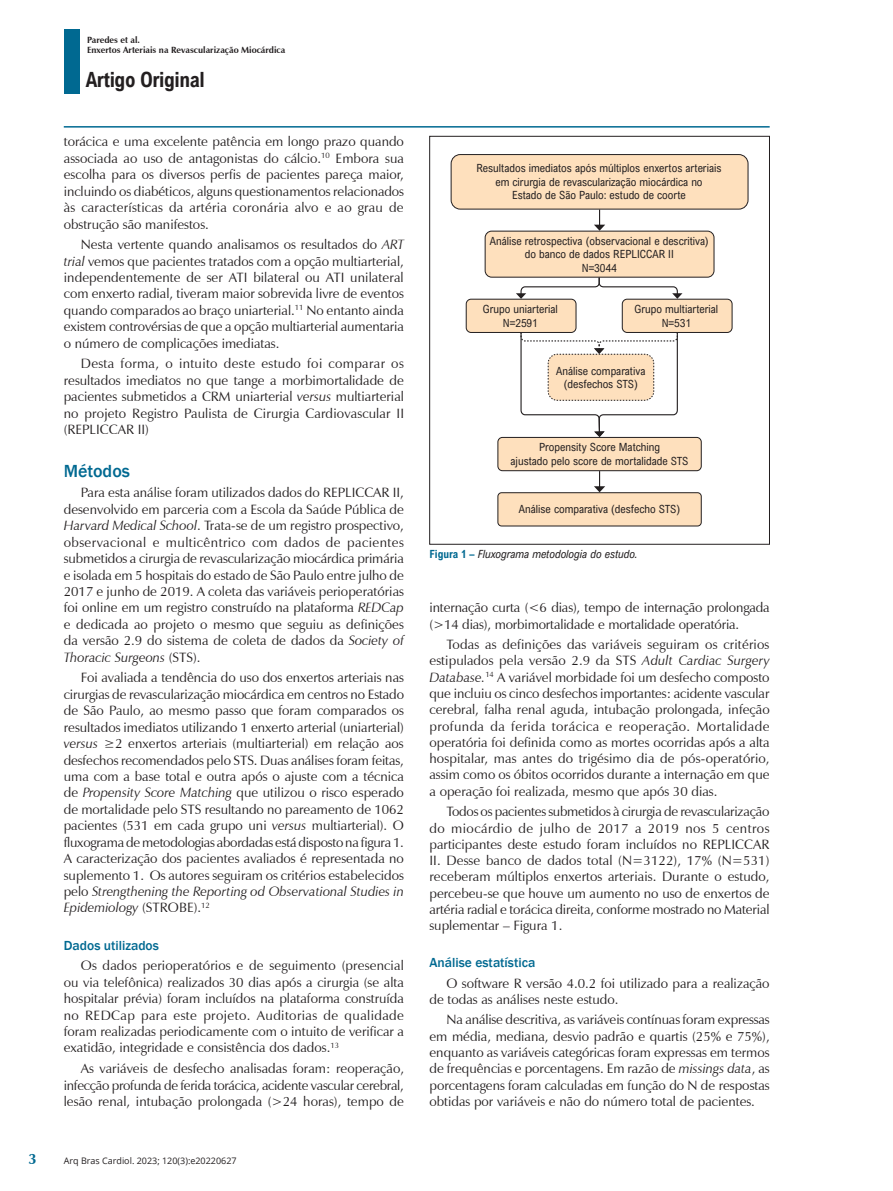
<style>
.page{position:relative;width:893px;height:1191px;background:#fff}
.page>*{position:absolute;margin:0;border:0;box-sizing:border-box;transform-origin:0 0}
.t1{font:700 21px "Arial Nova Cond";letter-spacing:-.02em;color:#231f20}
._02_-_TITULO_-_MATER{font:500 18px "Franklin Gothic";color:#006991}
.t2{font:700 15px "Zapf Humanist 601 BT";color:#006991}
._01-TEXTO_BASICO{font:13.5px/16.4px "Zapf Humanist 601 BT";color:#231f20;text-align:justify}
._03_-_SUBTITULO_PRIN{font:500 13.5px "Franklin Gothic";color:#006991}
._05_LEGENDA_TABELA{font:11.25px/13.5px "Arial Nova Cond";color:#231f20;text-align:center}
._06_-_LEGENDA_FIGURA{font:italic 11.25px "Arial Nova Cond";color:#231f20}
.t3{font:700 9px/10.8px "Zapf Humanist 601 BT";color:#231f20}
.t4{font:9px "Open Sans";color:#231f20}
.s1{font-style:italic}
.s2{font-weight:700;font-style:normal;color:#006991}
</style>
<div class="page">
<hr style="left:64px;top:126px;width:706px;height:2px;background:#006991">
<div style="left:64px;top:29px;width:16px;height:65px;background:#006991"></div>
<div style="left:429px;top:136px;width:341px;height:408px;border:1px solid #231f20"></div>
<div style="left:451px;top:155px;width:297px;height:54px;background:#fee0bd;border-radius:9px"></div>
<div style="left:451px;top:154px;width:297px;height:55px;border:1px solid #231f20;border-radius:9px"></div>
<svg style="left:594px;top:209px;width:11px;height:22px"></svg>
<div style="left:498px;top:437px;width:203px;height:34px;background:#fee0bd;border-radius:5px"></div>
<div style="left:497px;top:437px;width:205px;height:34px;border:1px solid #231f20;border-radius:5px"></div>
<div style="left:498px;top:493px;width:203px;height:33px;background:#fee0bd;border-radius:4px"></div>
<div style="left:497px;top:492px;width:205px;height:34px;border:1px solid #231f20;border-radius:4px"></div>
<svg style="left:594px;top:471px;width:11px;height:21px"></svg>
<div style="left:485px;top:231px;width:229px;height:46px;background:#fee0bd;border-radius:7px"></div>
<div style="left:485px;top:231px;width:229px;height:46px;border:1px solid #231f20;border-radius:7px"></div>
<svg style="left:516px;top:276px;width:166px;height:23px"></svg>
<div style="left:466px;top:299px;width:110px;height:33px;background:#fee0bd;border-radius:5px"></div>
<div style="left:466px;top:299px;width:110px;height:34px;border:1px solid #231f20;border-radius:5px"></div>
<div style="left:622px;top:299px;width:110px;height:33px;background:#fee0bd;border-radius:5px"></div>
<div style="left:622px;top:299px;width:110px;height:34px;border:1px solid #231f20;border-radius:5px"></div>
<svg style="left:520px;top:332px;width:158px;height:105px"></svg>
<p class="t2" style="left:29px;top:1149px;width:10px">3</p>
<p class="t3" style="left:87px;top:34px;width:200px">Paredes et al.<br>Enxertos Arteriais na Revascularização Miocárdica</p>
<h1 class="t1" style="left:86px;top:67px;width:121px">Artigo Original</h1>
<p class="_01-TEXTO_BASICO" style="left:64px;top:134px;width:342px">torácica e uma excelente patência em longo prazo quando associada ao uso de antagonistas do cálcio.<sup>10</sup> Embora sua escolha para os diversos perfis de pacientes pareça maior, incluindo os diabéticos, alguns questionamentos relacionados às características da artéria coronária alvo e ao grau de obstrução são manifestos.</p>
<p class="_01-TEXTO_BASICO" style="left:64px;top:236px;width:342px;text-indent:17px">Nesta vertente quando analisamos os resultados do <span class="s1">ART trial</span> vemos que pacientes tratados com a opção multiarterial, independentemente de ser ATI bilateral ou ATI unilateral com enxerto radial, tiveram maior sobrevida livre de eventos quando comparados ao braço uniarterial.<sup>11</sup> No entanto ainda existem controvérsias de que a opção multiarterial aumentaria o número de complicações imediatas.</p>
<p class="_01-TEXTO_BASICO" style="left:64px;top:356px;width:342px;text-indent:17px">Desta forma, o intuito deste estudo foi comparar os resultados imediatos no que tange a morbimortalidade de pacientes submetidos a CRM uniarterial <span class="s1">versus</span> multiarterial no projeto Registro Paulista de Cirurgia Cardiovascular II (REPLICCAR II)</p>
<p class="_02_-_TITULO_-_MATER" style="left:64px;top:459px;width:68px">Métodos</p>
<p class="_01-TEXTO_BASICO" style="left:64px;top:484px;width:342px;text-indent:17px">Para esta análise foram utilizados dados do REPLICCAR II, desenvolvido em parceria com a Escola da Saúde Pública de <span class="s1">Harvard Medical School</span>. Trata-se de um registro prospectivo, observacional e multicêntrico com dados de pacientes submetidos a cirurgia de revascularização miocárdica primária e isolada em 5 hospitais do estado de São Paulo entre julho de 2017 e junho de 2019. A coleta das variáveis perioperatórias foi online em um registro construído na plataforma <span class="s1">REDCap </span>e dedicada ao projeto o mesmo que seguiu as definições da versão 2.9 do sistema de coleta de dados da <span class="s1">Society of Thoracic Surgeons</span> (STS).</p>
<p class="_01-TEXTO_BASICO" style="left:64px;top:669px;width:342px;text-indent:17px">Foi avaliada a tendência do uso dos enxertos arteriais nas cirurgias de revascularização miocárdica em centros no Estado de São Paulo, ao mesmo passo que foram comparados os resultados imediatos utilizando 1 enxerto arterial (uniarterial) <span class="s1">versus</span> ≥2 enxertos arteriais (multiarterial) em relação aos desfechos recomendados pelo STS. Duas análises foram feitas, uma com a base total e outra após o ajuste com a técnica de <span class="s1">Propensity Score Matching</span> que utilizou o risco esperado de mortalidade pelo STS resultando no pareamento de 1062 pacientes (531 em cada grupo uni <span class="s1">versus</span> multiarterial). O fluxograma de metodologias abordadas está disposto na figura 1.<br>A caracterização dos pacientes avaliados é representada no suplemento 1. Os autores seguiram os critérios estabelecidos pelo <span class="s1">Strengthening the Reporting od Observational Studies in Epidemiology</span> (STROBE).<sup>12</sup></p>
<p class="_03_-_SUBTITULO_PRIN" style="left:64px;top:936px;width:97px">Dados utilizados</p>
<p class="_01-TEXTO_BASICO" style="left:64px;top:957px;width:342px;text-indent:17px">Os dados perioperatórios e de seguimento (presencial ou via telefônica) realizados 30 dias após a cirurgia (se alta hospitalar prévia) foram incluídos na plataforma construída no REDCap para este projeto. Auditorias de qualidade foram realizadas periodicamente com o intuito de verificar a exatidão, integridade e consistência dos dados.<sup>13</sup></p>
<p class="_01-TEXTO_BASICO" style="left:64px;top:1060px;width:342px;text-indent:17px">As variáveis de desfecho analisadas foram: reoperação, infecção profunda de ferida torácica, acidente vascular cerebral, lesão renal, intubação prolongada (&gt;24 horas), tempo de</p>
<p class="t4" style="left:64px;top:1154px;width:174px">Arq Bras Cardiol. 2023; 120(3):e20220627</p>
<p class="_05_LEGENDA_TABELA" style="left:476px;top:161px;width:246px">Resultados imediatos após múltiplos enxertos arteriais em cirurgia de revascularização miocárdica no<br>Estado de São Paulo: estudo de coorte</p>
<p class="_05_LEGENDA_TABELA" style="left:490px;top:234px;width:220px">Análise retrospectiva (observacional e descritiva) do banco de dados REPLICCAR II<br>N=3044</p>
<p class="_05_LEGENDA_TABELA" style="left:483px;top:302px;width:77px">Grupo uniarterial<br>N=2591</p>
<p class="_05_LEGENDA_TABELA" style="left:634px;top:302px;width:85px">Grupo multiarterial<br>N=531</p>
<p class="_05_LEGENDA_TABELA" style="left:556px;top:364px;width:91px">Análise comparativa (desfechos STS)</p>
<p class="_05_LEGENDA_TABELA" style="left:511px;top:440px;width:179px">Propensity Score Matching<br>ajustado pelo score de mortalidade STS</p>
<p class="_05_LEGENDA_TABELA" style="left:519px;top:502px;width:163px">Análise comparativa (desfecho STS)</p>
<p class="_06_-_LEGENDA_FIGURA" style="left:429px;top:547px;width:210px"><span class="s2">Figura 1 –</span> Fluxograma metodologia do estudo.</p>
<p class="_01-TEXTO_BASICO" style="left:429px;top:599px;width:342px">internação curta (&lt;6 dias), tempo de internação prolongada (&gt;14 dias), morbimortalidade e mortalidade operatória.</p>
<p class="_01-TEXTO_BASICO" style="left:429px;top:636px;width:342px;text-indent:17px">Todas as definições das variáveis seguiram os critérios estipulados pela versão 2.9 da STS <span class="s1">Adult Cardiac Surgery Database.</span><sup>14</sup> A variável morbidade foi um desfecho composto que incluiu os cinco desfechos importantes: acidente vascular cerebral, falha renal aguda, intubação prolongada, infeção profunda da ferida torácica e reoperação. Mortalidade operatória foi definida como as mortes ocorridas após a alta hospitalar, mas antes do trigésimo dia de pós-operatório, assim como os óbitos ocorridos durante a internação em que a operação foi realizada, mesmo que após 30 dias.</p>
<p class="_01-TEXTO_BASICO" style="left:429px;top:803px;width:342px;text-indent:17px">Todos os pacientes submetidos à cirurgia de revascularização do miocárdio de julho de 2017 a 2019 nos 5 centros participantes deste estudo foram incluídos no REPLICCAR II. Desse banco de dados total (N=3122), 17% (N=531) receberam múltiplos enxertos arteriais. Durante o estudo, percebeu-se que houve um aumento no uso de enxertos de artéria radial e torácica direita, conforme mostrado no Material suplementar – Figura 1.</p>
<p class="_03_-_SUBTITULO_PRIN" style="left:429px;top:954px;width:107px">Análise estatística</p>
<p class="_01-TEXTO_BASICO" style="left:429px;top:974px;width:342px;text-indent:17px">O software R versão 4.0.2 foi utilizado para a realização de todas as análises neste estudo.</p>
<p class="_01-TEXTO_BASICO" style="left:429px;top:1011px;width:342px;text-indent:17px">Na análise descritiva, as variáveis contínuas foram expressas em média, mediana, desvio padrão e quartis (25% e 75%), enquanto as variáveis categóricas foram expressas em termos de frequências e porcentagens. Em razão de <span class="s1">missings data</span>, as porcentagens foram calculadas em função do N de respostas obtidas por variáveis e não do número total de pacientes.</p>
</div>
